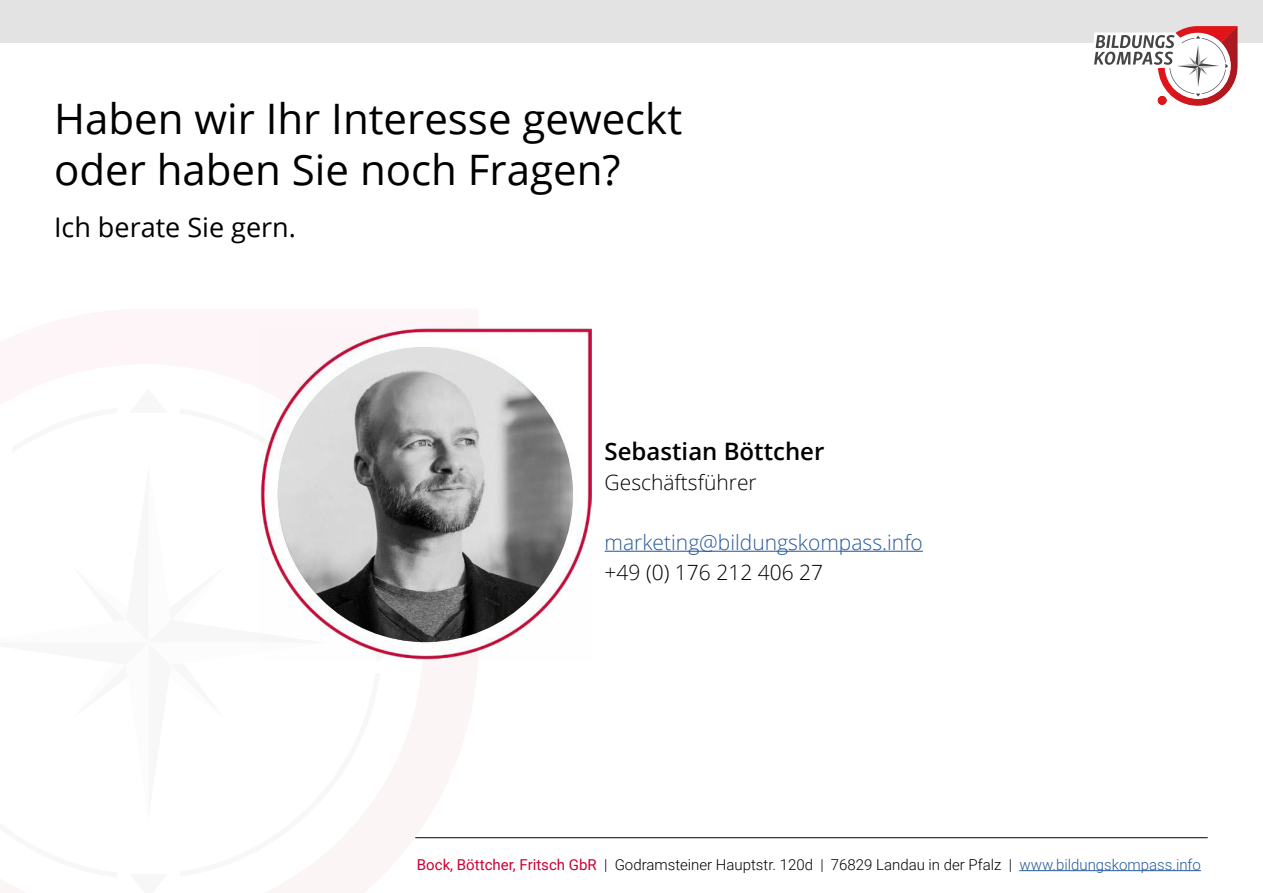
<style>
.page{position:relative;width:1263px;height:893px;background:#fff}
.page>*{position:absolute;margin:0;border:0;box-sizing:border-box;transform-origin:0 0}
.t1{font:42px/50.4px "Open Sans";color:#000}
.t2{font:27px "Open Sans";color:#000}
.t3{font:600 24px "Open Sans";color:#000}
.t4{font:300 21px "Open Sans";color:#000}
.t5{font:300 21px "Open Sans";color:#265a9b}
.t6{font:300 15px "Roboto";color:#000}
.s1{font-weight:400;color:#c03}
.s2{color:#265a9b}
</style>
<div class="page">
<div style="left:0;top:0;width:1263px;height:43px;background:#e3e3e3"></div>
<hr style="left:1019px;top:870px;width:182px;height:1px;background:#265a9b">
<hr style="left:415px;top:837px;width:793px;height:1px;background:#000">
<hr style="left:605px;top:551px;width:318px;height:1px;background:#265a9b">
<img style="left:260px;top:329px;width:331px;height:332px">
<img style="left:278px;top:347px;width:295px;height:295px;border-radius:148px">
<svg style="left:1094px;top:26px;width:143px;height:80px"></svg>
<h1 class="t1" style="left:54px;top:98px;width:630px">Haben wir Ihr Interesse geweckt oder haben Sie noch Fragen?</h1>
<h2 class="t2" style="left:54px;top:216px;width:243px">Ich berate Sie gern.</h2>
<h3 class="t3" style="left:605px;top:441px;width:221px">Sebastian Böttcher</h3>
<h3 class="t4" style="left:605px;top:468px;width:154px">Geschäftsführer</h3>
<h3 class="t5" style="left:605px;top:534px;width:320px">marketing@bildungskompass.info</h3>
<h3 class="t4" style="left:605px;top:564px;width:220px">+49 (0) 176 212 406 27</h3>
<p class="t6" style="left:417px;top:858px;width:785px"><span class="s1">Bock, Böttcher, Fritsch GbR</span> | Godramsteiner Hauptstr. 120d | 76829 Landau in der Pfalz | <span class="s2">www.bildungskompass.info</span></p>
</div>
